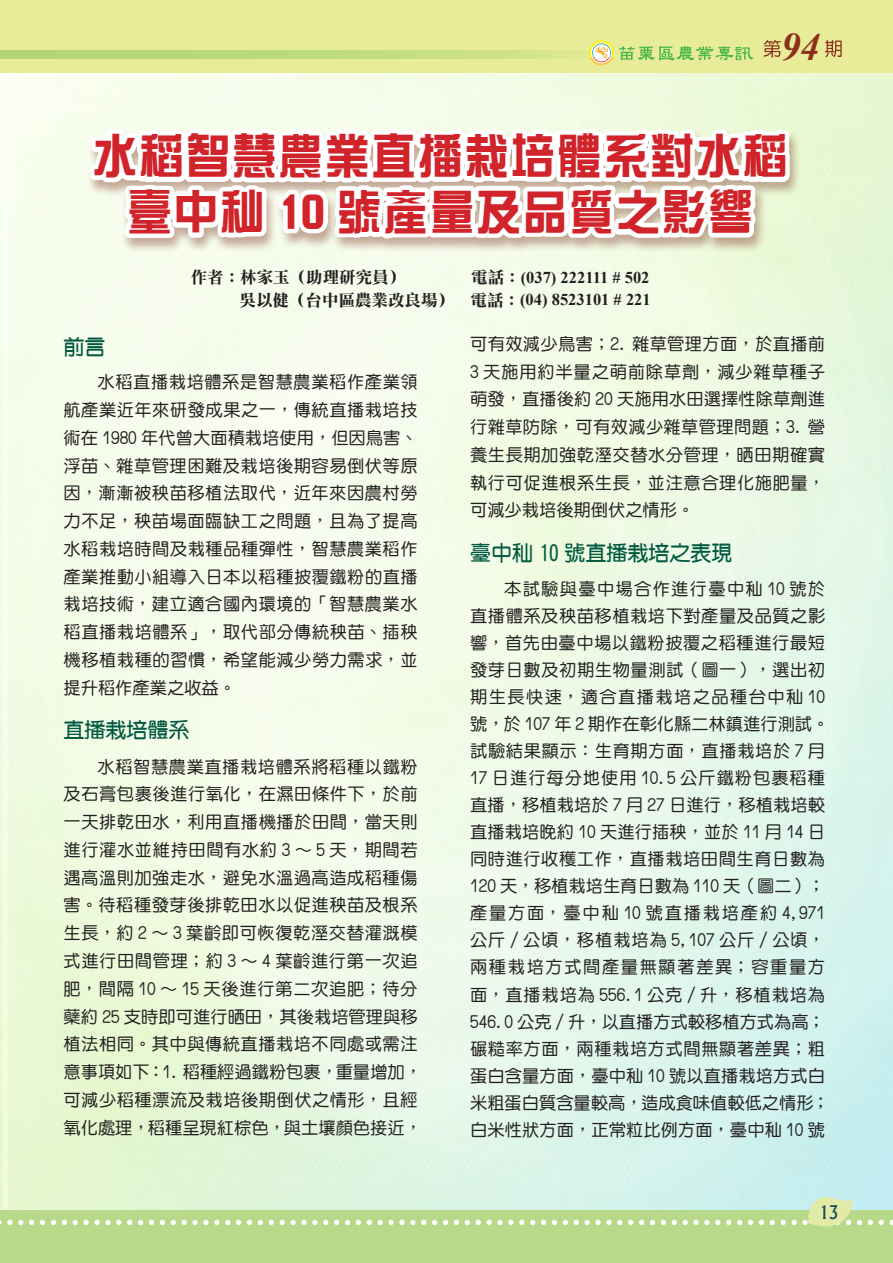
<style>
.page{position:relative;width:893px;height:1263px;background:#fff}
.page>*{position:absolute;margin:0;border:0;box-sizing:border-box;transform-origin:0 0}
.t1{font:48px/55.5px "DF Zong Yi Bd HK BF";letter-spacing:.04em;color:#d1232a;text-align:center;scale:.93 1}
.t2{font:italic 700 39px "Times New Roman";color:#8d2f1a}
.t3{font:21px "DF Yuan Bd HK BF";color:#005940}
.t4{font:500 18px "Albertus";color:#174859;scale:.9 1}
.t5{font:17.25px/27.8px "DF Yuan Md HK BF";letter-spacing:.03em;color:#231f20;text-align:justify}
.t6{font:16.5px "DF Li Song Bd WIN BF";color:#231f20}
.s1{font-family:"Times New Roman";font-weight:700}
</style>
<div class="page">
<div style="left:0;top:1210px;width:893px;height:53px;background:#b8d989"></div>
<div style="left:0;top:0;width:893px;height:72px;background:#e8ec99"></div>
<div style="left:0;top:50px;width:598px;height:8px;background:#aed475"></div>
<svg style="left:825px;top:40px;width:17px;height:17px"></svg>
<svg style="left:0;top:1192px;width:893px;height:35px"></svg>
<div style="left:86px;top:129px;width:716px;height:125px;background:#905645;opacity:.5"></div>
<svg style="left:86px;top:40px;width:708px;height:205px"></svg>
<h2 class="t2" style="left:781px;top:19px;width:40px">94</h2>
<p class="t1" style="left:93px;top:128px;width:748px">水稻智慧農業直播栽培體系對水稻臺中秈 10 號產量及品質之影響</p>
<p class="t6" style="left:191px;top:269px;width:460px">作者：林家玉（助理研究員）　　　　電話：<span class="s1">(037) 222111 # 502</span></p>
<p class="t6" style="left:240px;top:291px;width:413px">吳以健（台中區農業改良場）　電話：<span class="s1">(04) 8523101 # 221</span></p>
<p class="t3" style="left:64px;top:337px;width:43px">前言</p>
<p class="t5" style="left:64px;top:368px;width:356px;text-indent:34px">水稻直播栽培體系是智慧農業稻作產業領航產業近年來研發成果之一，傳統直播栽培技術在 1980 年代曾大面積栽培使用，但因鳥害、浮苗、雜草管理困難及栽培後期容易倒伏等原因，漸漸被秧苗移植法取代，近年來因農村勞力不足，秧苗場面臨缺工之問題，且為了提高水稻栽培時間及栽種品種彈性，智慧農業稻作產業推動小組導入日本以稻種披覆鐵粉的直播栽培技術，建立適合國內環境的「智慧農業水稻直播栽培體系」，取代部分傳統秧苗、插秧機移植栽種的習慣，希望能減少勞力需求，並提升稻作產業之收益。</p>
<p class="t3" style="left:64px;top:719px;width:127px">直播栽培體系</p>
<p class="t5" style="left:64px;top:753px;width:360px;text-align:left;text-indent:34px">水稻智慧農業直播栽培體系將稻種以鐵粉及石膏包裹後進行氧化，在濕田條件下，於前一天排乾田水，利用直播機播於田間，當天則進行灌水並維持田間有水約 3 ～ 5 天，期間若遇高溫則加強走水，避免水溫過高造成稻種傷害。待稻種發芽後排乾田水以促進秧苗及根系生長，約 2 ～ 3 葉齡即可恢復乾溼交替灌溉模式進行田間管理；約 3 ～ 4 葉齡進行第一次追肥，間隔 10 ～ 15 天後進行第二次追肥；待分蘗約 25 支時即可進行晒田，其後栽培管理與移植法相同。其中與傳統直播栽培不同處或需注意事項如下：1. 稻種經過鐵粉包裹，重量增加，可減少稻種漂流及栽培後期倒伏之情形，且經氧化處理，稻種呈現紅棕色，與土壤顏色接近，</p>
<p class="t5" style="left:470px;top:330px;width:357px">可有效減少鳥害；2. 雜草管理方面，於直播前3 天施用約半量之萌前除草劑，減少雜草種子萌發，直播後約 20 天施用水田選擇性除草劑進行雜草防除，可有效減少雜草管理問題；3. 營養生長期加強乾溼交替水分管理，晒田期確實執行可促進根系生長，並注意合理化施肥量，可減少栽培後期倒伏之情形。</p>
<p class="t3" style="left:470px;top:542px;width:264px">臺中秈 10 號直播栽培之表現</p>
<p class="t5" style="left:470px;top:576px;width:361px;line-height:27px;text-align:left;text-indent:34px">本試驗與臺中場合作進行臺中秈 10 號於直播體系及秧苗移植栽培下對產量及品質之影響，首先由臺中場以鐵粉披覆之稻種進行最短發芽日數及初期生物量測試（圖一），選出初期生長快速，適合直播栽培之品種台中秈 10號，於 107 年 2 期作在彰化縣二林鎮進行測試。試驗結果顯示：生育期方面，直播栽培於 7 月<br>17 日進行每分地使用 10.5 公斤鐵粉包裹稻種直播，移植栽培於 7 月 27 日進行，移植栽培較直播栽培晚約 10 天進行插秧，並於 11 月 14 日同時進行收穫工作，直播栽培田間生育日數為<br>120 天，移植栽培生育日數為 110 天（圖二）；產量方面，臺中秈 10 號直播栽培產約 4,971公斤 / 公頃，移植栽培為 5,107 公斤 / 公頃，兩種栽培方式間產量無顯著差異；容重量方面，直播栽培為 556.1 公克 / 升，移植栽培為<br>546.0 公克 / 升，以直播方式較移植方式為高；碾糙率方面，兩種栽培方式間無顯著差異；粗蛋白含量方面，臺中秈 10 號以直播栽培方式白米粗蛋白質含量較高，造成食味值較低之情形；白米性狀方面，正常粒比例方面，臺中秈 10 號</p>
<p class="t4" style="left:819px;top:1201px;width:23px">13</p>
</div>
